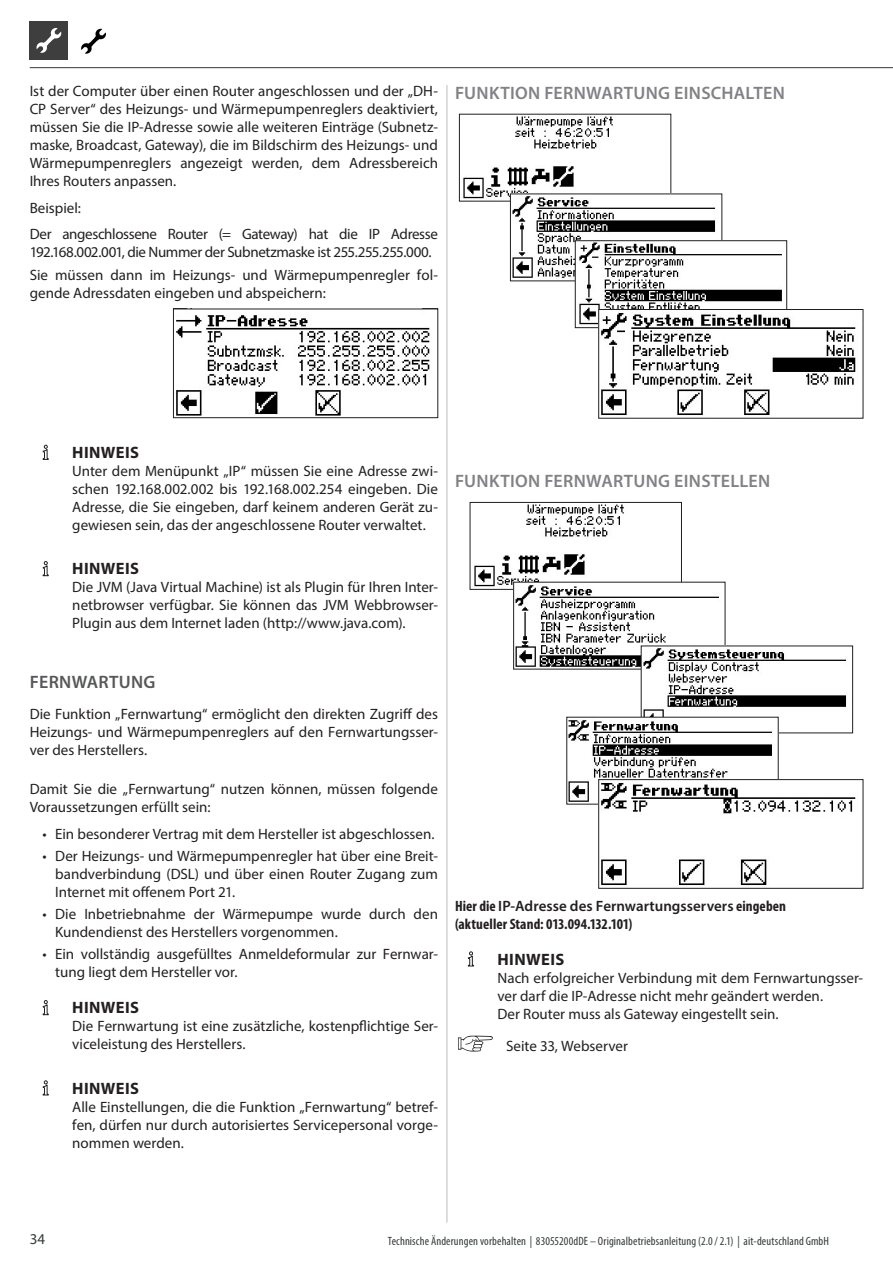
<style>
.page{position:relative;width:893px;height:1263px;background:#fff}
.page>*{position:absolute;margin:0;border:0;box-sizing:border-box;transform-origin:0 0}
.t1{font:600 18px "Myriad Pro";letter-spacing:.015em;color:#808285}
.t2{font:600 18px "Myriad Pro";letter-spacing:.015em;color:#57585a}
.t3{font:700 16.5px "Myriad Pro";letter-spacing:.025em;color:#231f20}
.t4{font:15px/18px "Myriad Pro";color:#231f20;text-align:justify}
.t5{font:700 condensed 15px/18px "Myriad Pro";letter-spacing:.005em;color:#231f20}
.t6{font:15px/26.5px "Myriad Pro";letter-spacing:-.025em;color:#231f20}
.t7{font:15px "Myriad Pro";color:#34393a}
.t8{font:condensed 12px "Myriad Pro";letter-spacing:.01em;color:#34393a}
.s1{font-weight:600;font-stretch:normal}
</style>
<div class="page">
<hr style="left:30px;top:67px;width:863px;height:1px;background:#34393a">
<div style="left:30px;top:21px;width:38px;height:39px;background:#3e3e3f"></div>
<svg style="left:36px;top:28px;width:25px;height:25px"></svg>
<svg style="left:81px;top:29px;width:25px;height:25px"></svg>
<hr style="left:447px;top:85px;width:1px;height:1137px;background:#bcbdc0">
<img style="left:176px;top:315px;width:254px;height:101px">
<div style="left:173px;top:309px;width:265px;height:109px;border:1px solid #231f20"></div>
<svg style="left:42px;top:444px;width:7px;height:16px"></svg>
<svg style="left:42px;top:561px;width:7px;height:16px"></svg>
<svg style="left:42px;top:1000px;width:7px;height:16px"></svg>
<svg style="left:42px;top:1080px;width:7px;height:16px"></svg>
<img style="left:463px;top:116px;width:206px;height:83px">
<img style="left:512px;top:196px;width:204px;height:83px">
<img style="left:577px;top:242px;width:205px;height:83px">
<div style="left:575px;top:240px;width:212px;height:88px;border:1px solid #231f20"></div>
<img style="left:600px;top:311px;width:256px;height:104px">
<div style="left:598px;top:309px;width:265px;height:109px;border:1px solid #231f20"></div>
<img style="left:474px;top:504px;width:206px;height:83px">
<div style="left:470px;top:502px;width:212px;height:88px;border:1px solid #231f20"></div>
<img style="left:515px;top:584px;width:208px;height:83px">
<img style="left:643px;top:648px;width:204px;height:83px">
<img style="left:569px;top:719px;width:207px;height:83px">
<img style="left:600px;top:781px;width:256px;height:105px">
<div style="left:598px;top:779px;width:265px;height:109px;border:1px solid #231f20"></div>
<svg style="left:467px;top:951px;width:7px;height:16px"></svg>
<svg style="left:458px;top:1036px;width:35px;height:15px"></svg>
<p class="t4" style="left:30px;top:82px;width:410px">Ist der Computer über einen Router angeschlossen und der „DH-CP Server“ des Heizungs- und Wärmepumpenreglers deaktiviert, müssen Sie die IP-Adresse sowie alle weiteren Einträge (Subnetz&shy;maske, Broadcast, Gateway), die im Bildschirm des Heizungs- und Wärmepumpenreglers angezeigt werden, dem Adressbereich Ihres Routers anpassen.</p>
<p class="t6" style="left:30px;top:194px;width:410px">Beispiel:<br>Der angeschlossene Router (= Gateway) hat die IP Adresse</p>
<p class="t4" style="left:30px;top:241px;width:410px;line-height:22.2px">192.168.002.001, die Nummer der Subnetzmaske ist 255.255.255.000.<br>Sie müssen dann im Heizungs- und Wärmepumpenregler fol-</p>
<p class="t4" style="left:30px;top:283px;width:298px">gende Adressdaten eingeben und abspeichern:</p>
<p class="t1" style="left:455px;top:81px;width:331px">FUNKTION FERNWARTUNG EINSCHALTEN</p>
<p class="t3" style="left:72px;top:442px;width:68px">HINWEIS</p>
<p class="t4" style="left:72px;top:462px;width:367px">Unter dem Menüpunkt „IP“ müssen Sie eine Adresse zwi&shy;schen 192.168.002.002 bis 192.168.002.254 eingeben. Die Adresse, die Sie eingeben, darf keinem anderen Gerät zu&shy;gewiesen sein, das der angeschlossene Router verwaltet.</p>
<p class="t3" style="left:72px;top:558px;width:68px">HINWEIS</p>
<p class="t4" style="left:72px;top:578px;width:367px">Die JVM (Java Virtual Machine) ist als Plugin für Ihren Inter&shy;netbrowser verfügbar. Sie können das JVM Webbrowser-Plugin aus dem Internet laden (http://www.java.com).</p>
<p class="t2" style="left:30px;top:671px;width:127px">FERNWARTUNG</p>
<p class="t4" style="left:30px;top:705px;width:410px">Die Funktion „Fernwartung“ ermöglicht den direkten Zugriff des Heizungs- und Wärmepumpenreglers auf den Fernwartungsser&shy;ver des Herstellers.</p>
<p class="t4" style="left:30px;top:780px;width:410px">Damit Sie die „Fernwartung“ nutzen können, müssen folgende<br>Voraussetzungen erfüllt sein:</p>
<p class="t4" style="left:43px;top:824px;width:394px">• Ein besonderer Vertrag mit dem Hersteller ist abgeschlossen.</p>
<p class="t4" style="left:55px;top:847px;width:384px;text-indent:-13px">• Der Heizungs- und Wärmepumpenregler hat über eine Breit&shy;bandverbindung (DSL) und über einen Router Zugang zum Internet mit offenem Port 21.</p>
<p class="t4" style="left:55px;top:905px;width:384px;text-indent:-13px">• Die Inbetriebnahme der Wärmepumpe wurde durch den<br>Kundendienst des Herstellers vorgenommen.</p>
<p class="t4" style="left:55px;top:945px;width:384px;text-indent:-13px">• Ein vollständig ausgefülltes Anmeldeformular zur Fernwar&shy;tung liegt dem Hersteller vor.</p>
<p class="t3" style="left:72px;top:997px;width:68px">HINWEIS</p>
<p class="t4" style="left:72px;top:1017px;width:367px">Die Fernwartung ist eine zusätzliche, kostenpflichtige Ser&shy;viceleistung des Herstellers.</p>
<p class="t3" style="left:72px;top:1077px;width:68px">HINWEIS</p>
<p class="t4" style="left:72px;top:1097px;width:367px">Alle Einstellungen, die die Funktion „Fernwartung“ betref&shy;fen, dürfen nur durch autorisiertes Servicepersonal vorge&shy;nommen werden.</p>
<p class="t1" style="left:455px;top:469px;width:316px">FUNKTION FERNWARTUNG EINSTELLEN</p>
<p class="t5" style="left:455px;top:896px;width:333px">Hier die <span class="s1">IP-Adresse des Fernwartungsservers</span> eingeben (aktueller Stand: 013.094.132.101)</p>
<p class="t3" style="left:497px;top:948px;width:68px">HINWEIS</p>
<p class="t4" style="left:497px;top:968px;width:367px;text-align:left">Nach erfolgreicher Verbindung mit dem Fernwartungsser&shy;ver darf die IP-Adresse nicht mehr geändert werden.<br>Der Router muss als Gateway eingestellt sein.</p>
<p class="t4" style="left:506px;top:1036px;width:123px">Seite 33, Webserver</p>
<p class="t7" style="left:30px;top:1229px;width:17px">34</p>
<p class="t8" style="left:388px;top:1233px;width:443px">Technische Änderungen vorbehalten | 83055200dDE – Originalbetriebsanleitung (2.0 / 2.1) | ait-deutschland GmbH</p>
</div>
